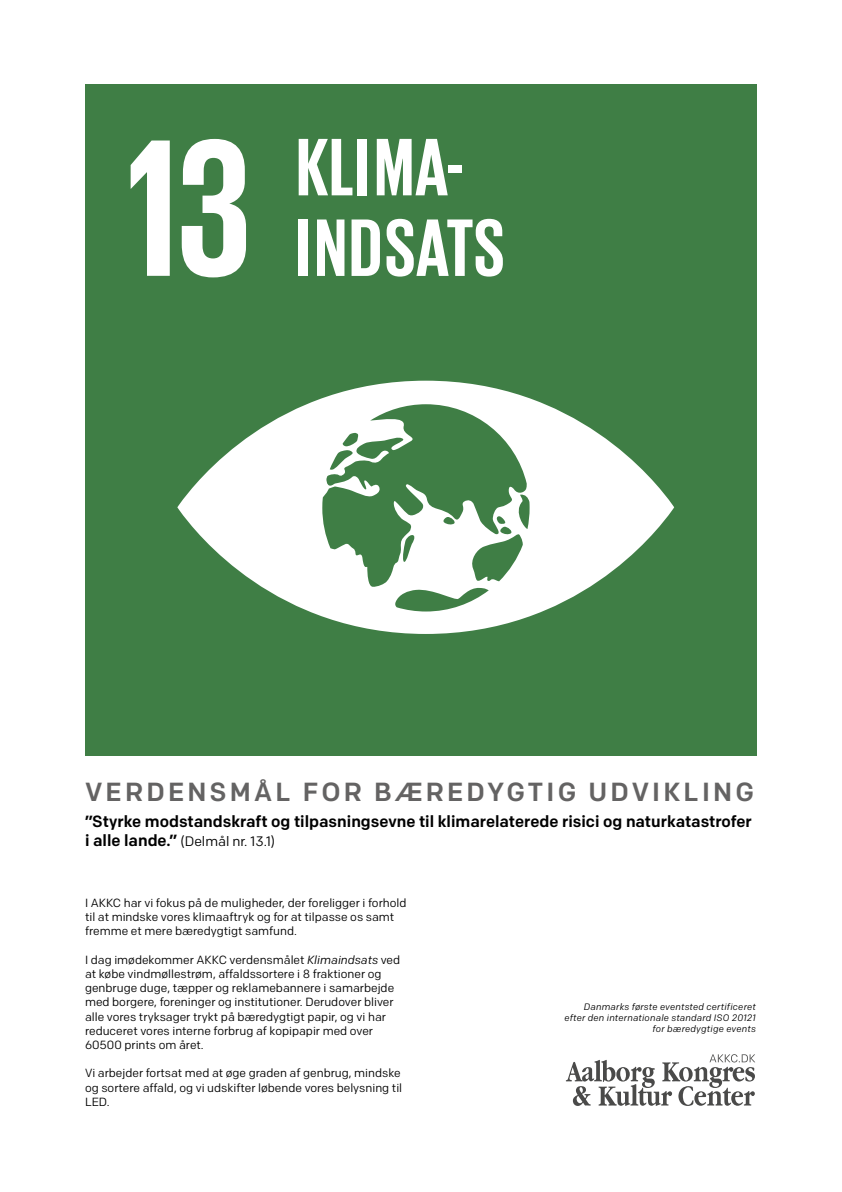
<style>
.page{position:relative;width:842px;height:1192px;background:#fff}
.page>*{position:absolute;margin:0;border:0;box-sizing:border-box;transform-origin:0 0}
.t1{font:700 83.25px/80.6px "Giorgio Sans";letter-spacing:.015em;color:#fff}
.t2{font:500 26.15px "Colfax";letter-spacing:.12em;color:#646363}
.t3{font:500 16.2px "Colfax";color:#000}
.t4{font:13.7px "Colfax";color:#000}
.t5{font:11.85px/14.2px "Colfax";color:#000}
.t6{font:italic 9.35px/11.2px "Colfax";letter-spacing:.02em;color:#000;text-align:right}
.s1{font-weight:500;font-size:16.2px}
.s2{font-style:italic}
</style>
<div class="page">
<svg style="left:566px;top:1054px;width:189px;height:52px"></svg>
<div style="left:85px;top:84px;width:671px;height:672px;background:#3f7e45"></div>
<svg style="left:131px;top:141px;width:39px;height:135px"></svg>
<svg style="left:182px;top:139px;width:64px;height:138px"></svg>
<svg style="left:177px;top:381px;width:497px;height:253px;fill:#fff"></svg>
<h1 class="t1" style="left:297px;top:125px;width:209px">KLIMA-<br>INDSATS</h1>
<h2 class="t2" style="left:85px;top:776px;width:670px">VERDENSMÅL FOR BÆREDYGTIG UDVIKLING</h2>
<h3 class="t3" style="left:85px;top:811px;width:668px">”Styrke modstandskraft og tilpasningsevne til klimarelaterede risici og naturkatastrofer</h3>
<p class="t4" style="left:85px;top:833px;width:191px"><span class="s1">i alle lande.”</span> (Delmål nr. 13.1)</p>
<p class="t5" style="left:85px;top:896px;width:323px">I AKKC har vi fokus på de muligheder, der foreligger i forhold til at mindske vores klimaaftryk og for at tilpasse os samt fremme et mere bæredygtigt samfund.</p>
<p class="t5" style="left:85px;top:952px;width:317px">I dag imødekommer AKKC verdensmålet <span class="s2">Klimaindsats</span> ved at købe vindmøllestrøm, affaldssortere i 8 fraktioner og genbruge duge, tæpper og reklamebannere i samarbejde med borgere, foreninger og institutioner. Derudover bliver alle vores tryksager trykt på bæredygtigt papir, og vi har reduceret vores interne forbrug af kopipapir med over 60500 prints om året.</p>
<p class="t5" style="left:85px;top:1066px;width:319px;text-align:justify">Vi arbejder fortsat med at øge graden af genbrug, mindske og sortere affald, og vi udskifter løbende vores belysning til LED.</p>
<p class="t6" style="left:564px;top:1001px;width:193px">Danmarks første eventsted certificeret efter den internationale standard ISO 20121 for bæredygtige events</p>
</div>
